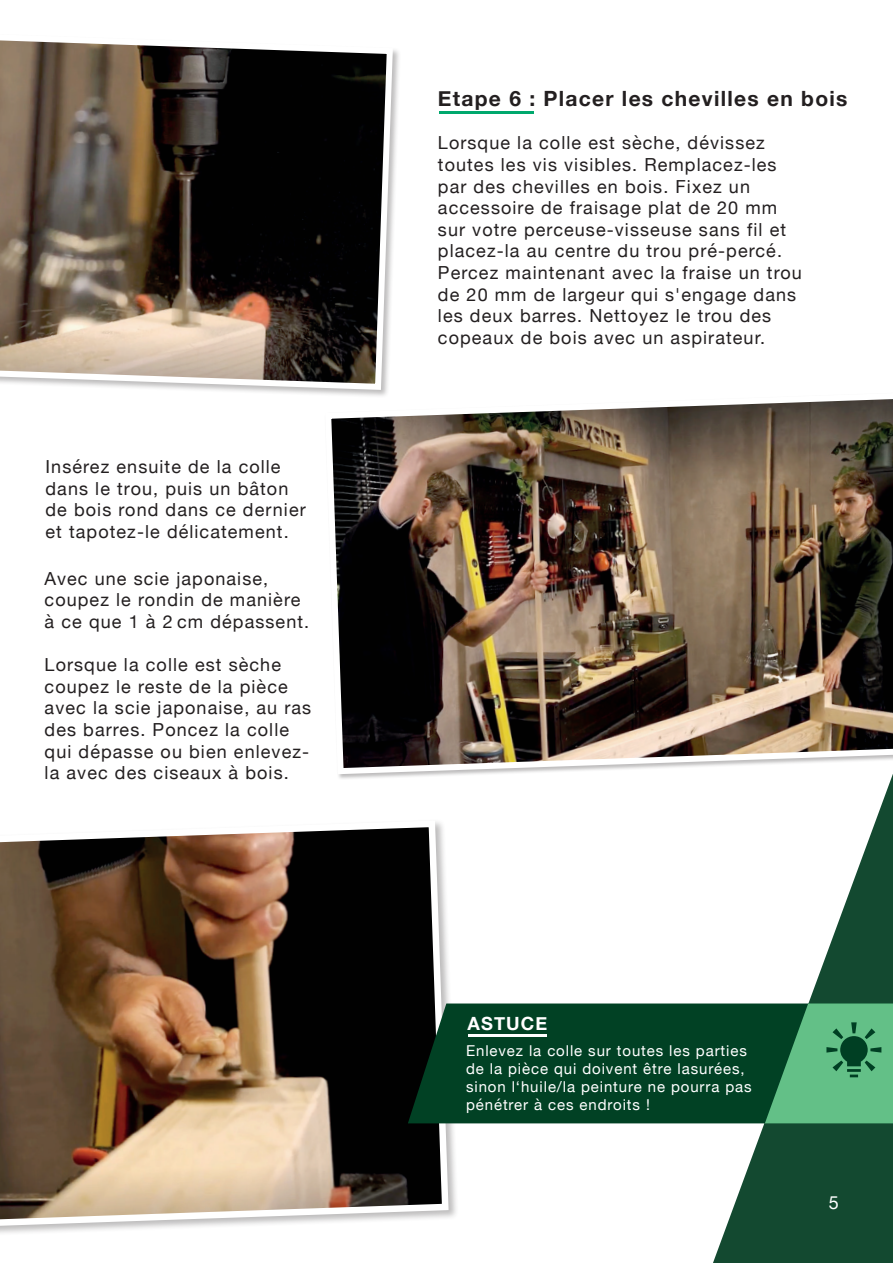
<style>
.page{position:relative;width:893px;height:1263px;background:#fff}
.page>*{position:absolute;margin:0;border:0;box-sizing:border-box;transform-origin:0 0}
.t1{font:700 21px "Helvetica Neue";letter-spacing:.06em;color:#231f20}
.t2{font:700 18.15px "Helvetica Neue";letter-spacing:.06em;color:#fff}
.t3{font:18px/21.6px "Helvetica Neue";letter-spacing:.06em;color:#231f20}
.t4{font:18px "Helvetica Neue";color:#fff}
.t5{font:15px/18px "Helvetica Neue";letter-spacing:.06em;color:#fff}
</style>
<div class="page">
<svg style="left:713px;top:780px;width:180px;height:483px"></svg>
<svg style="left:0;top:40px;width:396px;height:353px;background:#5b5148"></svg>
<div style="left:0;top:819px;width:459px;height:417px;background:#231f20;opacity:.3"></div>
<img style="left:0;top:819px;width:452px;height:410px">
<img style="left:322px;top:388px;width:571px;height:389px">
<hr style="left:439px;top:112px;width:95px;height:2px;background:#00a86d">
<div style="left:408px;top:1003px;width:357px;height:120px;background:#014124"></div>
<svg style="left:765px;top:1003px;width:128px;height:120px;background:#4ba16f"></svg>
<hr style="left:468px;top:1034px;width:79px;height:2px;background:#fff">
<p class="t3" style="left:46px;top:457px;width:262px">Insérez ensuite de la colle dans le trou, puis un bâton de bois rond dans ce dernier et tapotez-le délicatement.</p>
<p class="t3" style="left:45px;top:569px;width:266px">Avec une scie japonaise, coupez le rondin de manière à ce que 1 à 2 cm dépassent.</p>
<p class="t3" style="left:45px;top:655px;width:268px">Lorsque la colle est sèche coupez le reste de la pièce avec la scie japonaise, au ras des barres. Poncez la colle qui dépasse ou bien enlevez&shy;la avec des ciseaux à bois.</p>
<p class="t1" style="left:438px;top:82px;width:411px">Etape 6 : Placer les chevilles en bois</p>
<p class="t3" style="left:438px;top:133px;width:365px">Lorsque la colle est sèche, dévissez toutes les vis visibles. Remplacez-les par des chevilles en bois. Fixez un accessoire de fraisage plat de 20 mm sur votre perceuse-visseuse sans fil et placez-la au centre du trou pré-percé.<br>Percez maintenant avec la fraise un trou de 20 mm de largeur qui s'engage dans les deux barres. Nettoyez le trou des copeaux de bois avec un aspirateur.</p>
<p class="t2" style="left:467px;top:1009px;width:81px">ASTUCE</p>
<p class="t5" style="left:466px;top:1043px;width:287px">Enlevez la colle sur toutes les parties de la pièce qui doivent être lasurées, sinon l‘huile/la peinture ne pourra pas pénétrer à ces endroits !</p>
<p class="t4" style="left:829px;top:1189px;width:12px">5</p>
</div>
